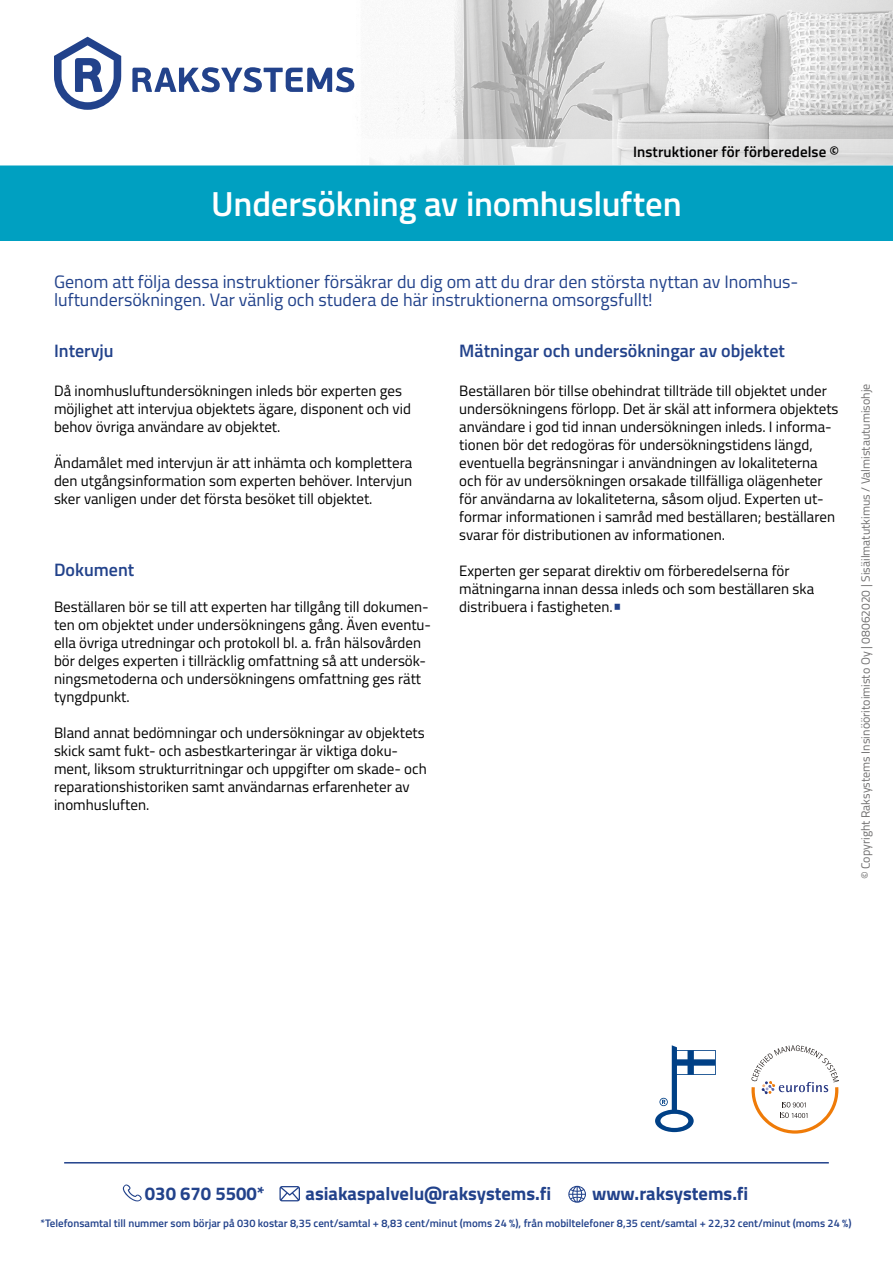
<style>
.page{position:relative;width:893px;height:1263px;background:#fff}
.page>*{position:absolute;margin:0;border:0;box-sizing:border-box;transform-origin:0 0}
.PÄÄOTSIKKO{font:600 34.8px "Titillium";letter-spacing:-.005em;color:#fff}
.ALAPALKKI2{font:700 18.6px "Titillium";color:#22428b}
.INGRESSI_UUSI{font:18px/18px "Titillium";color:#22428b}
.VÄLIOTSIKKO{font:600 18px "Titillium";color:#22428b}
.LEIPIS_SE{font:15px/18px "Titillium";color:#000}
.t1{font:600 15px "Titillium";letter-spacing:.005em;color:#000}
.Leipis{font:12px "Titillium";color:#706f6f}
.ALATEKSTI_PUH_HINNAT{font:600 10.95px "Titillium";color:#22428b}
.s1{font-size:21px;color:#22428b}
</style>
<div class="page">
<img style="left:87px;top:0;width:806px;height:139px">
<div style="left:0;top:165px;width:893px;height:76px;background:#00a0c1"></div>
<svg style="left:370px;top:139px;width:523px;height:26px;fill:#e6e6e6"></svg>
<svg style="left:132px;top:67px;width:222px;height:25px"></svg>
<svg style="left:54px;top:37px;width:67px;height:73px"></svg>
<svg style="left:655px;top:1045px;width:61px;height:87px"></svg>
<svg style="left:751px;top:1045px;width:88px;height:88px"></svg>
<hr style="left:64px;top:1162px;width:765px;height:1px;background:#22428b">
<svg style="left:568px;top:1186px;width:18px;height:17px"></svg>
<svg style="left:123px;top:1184px;width:19px;height:17px"></svg>
<svg style="left:279px;top:1186px;width:21px;height:15px"></svg>
<p class="t1" style="left:633px;top:141px;width:208px">Instruktioner för förberedelse ©</p>
<p class="PÄÄOTSIKKO" style="left:211px;top:178px;width:472px">Undersökning av inomhusluften</p>
<p class="INGRESSI_UUSI" style="left:54px;top:272px;width:746px">Genom att följa dessa instruktioner försäkrar du dig om att du drar den största nyttan av Inomhus&shy;luftundersökningen. Var vänlig och studera de här instruktionerna omsorgsfullt!</p>
<p class="VÄLIOTSIKKO" style="left:54px;top:337px;width:61px">Intervju</p>
<p class="LEIPIS_SE" style="left:54px;top:381px;width:358px">Då inomhusluftundersökningen inleds bör experten ges möjlighet att intervjua objektets ägare, disponent och vid behov övriga användare av objektet.</p>
<p class="LEIPIS_SE" style="left:54px;top:453px;width:360px;text-align:justify">Ändamålet med intervjun är att inhämta och komplettera den utgångsinformation som experten behöver. Intervjun sker vanligen under det första besöket till objektet.</p>
<p class="VÄLIOTSIKKO" style="left:54px;top:556px;width:82px">Dokument</p>
<p class="LEIPIS_SE" style="left:54px;top:597px;width:379px">Beställaren bör se till att experten har tillgång till dokumen&shy;ten om objektet under undersökningens gång. Även eventu&shy;ella övriga utredningar och protokoll bl. a. från hälsovården bör delges experten i tillräcklig omfattning så att undersök&shy;ningsmetoderna och undersökningens omfattning ges rätt tyngdpunkt.</p>
<p class="LEIPIS_SE" style="left:54px;top:723px;width:374px">Bland annat bedömningar och undersökningar av objektets skick samt fukt- och asbestkarteringar är viktiga doku&shy;ment, liksom strukturritningar och uppgifter om skade- och reparationshistoriken samt användarnas erfarenheter av inomhusluften.</p>
<p class="VÄLIOTSIKKO" style="left:459px;top:337px;width:327px">Mätningar och undersökningar av objektet</p>
<p class="LEIPIS_SE" style="left:459px;top:381px;width:381px">Beställaren bör tillse obehindrat tillträde till objektet under undersökningens förlopp. Det är skäl att informera objektets användare i god tid innan undersökningen inleds. I informa&shy;tionen bör det redogöras för undersökningstidens längd, eventuella begränsningar i användningen av lokaliteterna och för av undersökningen orsakade tillfälliga olägenheter för användarna av lokaliteterna, såsom oljud. Experten ut&shy;formar informationen i samråd med beställaren; beställaren svarar för distributionen av informationen.</p>
<p class="LEIPIS_SE" style="left:459px;top:561px;width:356px">Experten ger separat direktiv om förberedelserna för mätningarna innan dessa inleds och som beställaren ska distribuera i fastigheten.<span class="s1">•</span></p>
<p class="Leipis" style="left:857px;top:879px;width:497px;rotate:-90deg">© Copyright Raksystems Insinööritoimisto Oy | 08062020 | Sisäilmatutkimus / Valmistautumisohje</p>
<p class="ALAPALKKI2" style="left:145px;top:1179px;width:121px">030 670 5500*</p>
<p class="ALAPALKKI2" style="left:306px;top:1179px;width:247px">asiakaspalvelu@raksystems.fi</p>
<p class="ALAPALKKI2" style="left:592px;top:1179px;width:158px">www.raksystems.fi</p>
<p class="ALATEKSTI_PUH_HINNAT" style="left:40px;top:1215px;width:813px">*Telefonsamtal till nummer som börjar på 030 kostar 8,35 cent/samtal + 8,83 cent/minut (moms 24 %), från mobiltelefoner 8,35 cent/samtal + 22,32 cent/minut (moms 24 %)</p>
</div>
